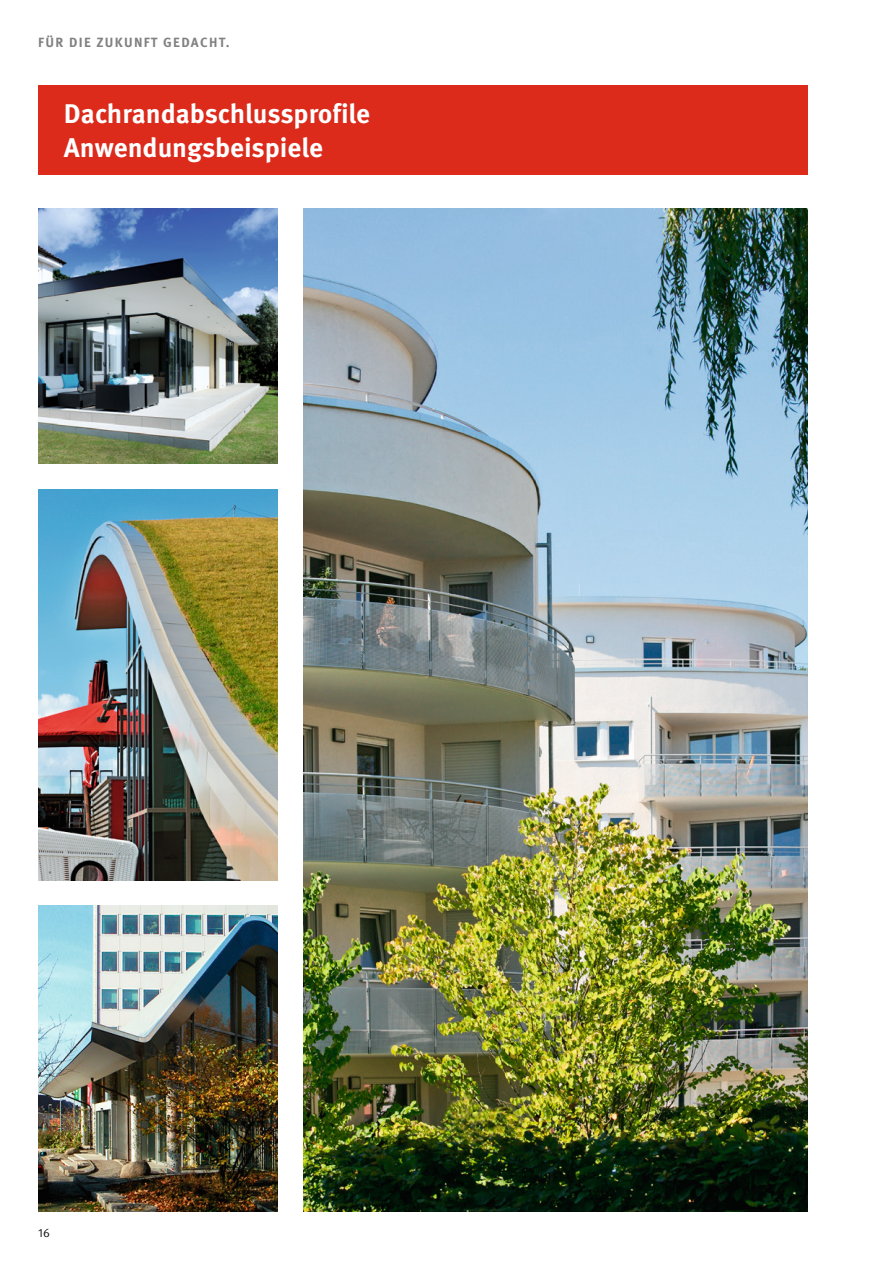
<style>
.page{position:relative;width:893px;height:1263px;background:#fff}
.page>*{position:absolute;margin:0;border:0;box-sizing:border-box;transform-origin:0 0}
.t1{font:700 27px/34px "Meta Pro";letter-spacing:-.005em;color:#fff}
.t2{font:700 13.35px "Meta Pro";letter-spacing:.1em;color:#818181}
.t3{font:12px "Meta Pro";color:#131413}
</style>
<div class="page">
<img style="left:38px;top:489px;width:240px;height:391px">
<img style="left:303px;top:208px;width:505px;height:1004px">
<div style="left:38px;top:85px;width:770px;height:89px;background:#dc2a1b"></div>
<img style="left:38px;top:906px;width:240px;height:306px">
<img style="left:38px;top:208px;width:240px;height:255px">
<p class="t2" style="left:38px;top:34px;width:193px">FÜR DIE ZUKUNFT GEDACHT.</p>
<p class="t1" style="left:64px;top:98px;width:308px">Dachrandabschlussprofile<br>Anwendungsbeispiele</p>
<p class="t3" style="left:38px;top:1225px;width:13px">16</p>
</div>
